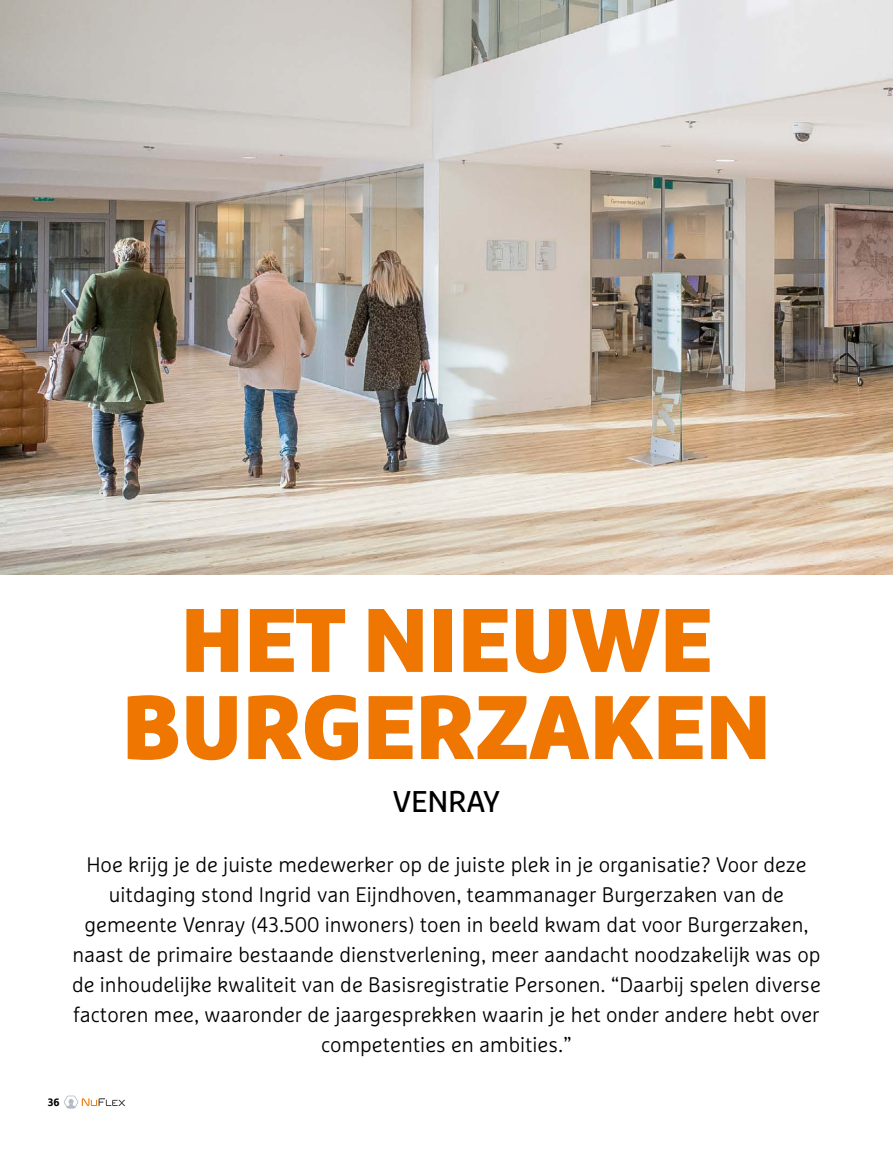
<style>
.page{position:relative;width:893px;height:1149px;background:#fff}
.page>*{position:absolute;margin:0;border:0;box-sizing:border-box;transform-origin:0 0}
.t1{font:900 90px/87px "Marselis Pro";letter-spacing:-.01em;color:#ee7601;text-align:center}
.t2{font:30px "Marselis Pro";letter-spacing:-.01em;color:#000}
.t3{font:300 21px/30px "Marselis Pro";color:#000;text-align:center}
.t4{font:700 10.65px "Marselis Pro";color:#000}
</style>
<div class="page">
<svg style="left:64px;top:1095px;width:61px;height:13px"></svg>
<img style="left:0;top:0;width:893px;height:574px">
<h1 class="t1" style="left:121px;top:595px;width:652px">HET NIEUWE<br>BURGERZAKEN</h1>
<h2 class="t2" style="left:393px;top:782px;width:109px">VENRAY</h2>
<p class="t3" style="left:72px;top:848px;width:750px">Hoe krijg je de juiste medewerker op de juiste plek in je organisatie? Voor deze uitdaging stond Ingrid van Eijndhoven, teammanager Burgerzaken van de gemeente Venray (43.500 inwoners) toen in beeld kwam dat voor Burgerzaken, naast de primaire bestaande dienstverlening, meer aandacht noodzakelijk was op de inhoudelijke kwaliteit van de Basisregistratie Personen. “Daarbij spelen diverse factoren mee, waaronder de jaargesprekken waarin je het onder andere hebt over competenties en ambities.”</p>
<p class="t4" style="left:48px;top:1095px;width:13px">36</p>
</div>
